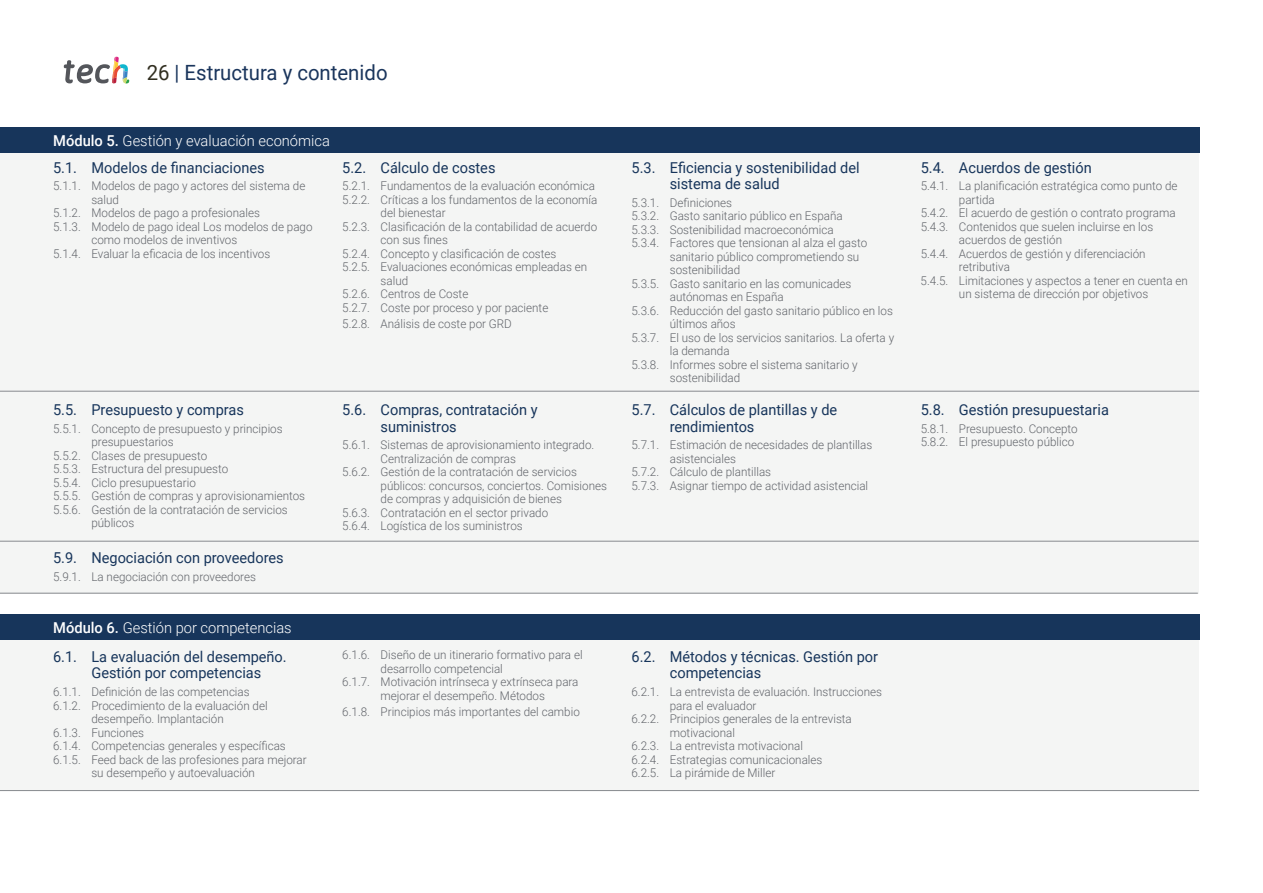
<style>
.page{position:relative;width:1263px;height:893px;background:#fff}
.page>*{position:absolute;margin:0;border:0;box-sizing:border-box;transform-origin:0 0}
.t1{font:21px "Roboto";color:#1a355c}
.t2{font:15px/16.5px "Roboto";color:#17355b}
.t3{font:300 15px "Roboto";color:#fff}
.t4{font:300 12px/13.5px "Roboto";color:#61646a}
.s1{color:#312e20}
.s2{font-weight:500}
</style>
<div class="page">
<div style="left:0;top:153px;width:1199px;height:440px;background:#f4f5f4"></div>
<div style="left:0;top:640px;width:1199px;height:151px;background:#f4f5f4"></div>
<div style="left:0;top:615px;width:1199px;height:25px;background:#17355b"></div>
<hr style="left:0;top:790px;width:1199px;height:1px;background:#878a8e">
<svg style="left:64px;top:57px;width:65px;height:27px"></svg>
<div style="left:0;top:128px;width:1199px;height:25px;background:#17355b"></div>
<hr style="left:0;top:593px;width:1198px;height:1px;background:#878a8e">
<hr style="left:0;top:541px;width:1199px;height:1px;background:#878a8e">
<hr style="left:0;top:391px;width:1199px;height:1px;background:#878a8e">
<h1 class="t1" style="left:147px;top:57px;width:242px"><span class="s1">26</span> | Estructura y contenido</h1>
<p class="t3" style="left:53px;top:130px;width:278px"><span class="s2">Módulo 5.</span> Gestión y evaluación económica</p>
<p class="t2" style="left:53px;top:158px;width:213px">5.1. Modelos de financiaciones</p>
<p class="t4" style="left:53px;top:179px;width:254px">5.1.1. Modelos de pago y actores del sistema de</p>
<p class="t4" style="left:91px;top:192px;width:29px">salud</p>
<p class="t4" style="left:53px;top:206px;width:208px">5.1.2. Modelos de pago a profesionales</p>
<p class="t4" style="left:53px;top:219px;width:261px">5.1.3. Modelo de pago ideal Los modelos de pago</p>
<p class="t4" style="left:91px;top:233px;width:147px">como modelos de inventivos</p>
<p class="t4" style="left:53px;top:246px;width:219px">5.1.4. Evaluar la eficacia de los incentivos</p>
<p class="t2" style="left:342px;top:158px;width:155px">5.2. Cálculo de costes</p>
<p class="t4" style="left:342px;top:179px;width:254px">5.2.1. Fundamentos de la evaluación económica</p>
<p class="t4" style="left:342px;top:192px;width:257px">5.2.2. Críticas a los fundamentos de la economía</p>
<p class="t4" style="left:381px;top:206px;width:67px">del bienestar</p>
<p class="t4" style="left:342px;top:219px;width:256px">5.2.3. Clasificación de la contabilidad de acuerdo</p>
<p class="t4" style="left:381px;top:233px;width:69px">con sus fines</p>
<p class="t4" style="left:342px;top:246px;width:216px">5.2.4. Concepto y clasificación de costes</p>
<p class="t4" style="left:342px;top:260px;width:246px">5.2.5. Evaluaciones económicas empleadas en</p>
<p class="t4" style="left:381px;top:273px;width:29px">salud</p>
<p class="t4" style="left:342px;top:287px;width:128px">5.2.6. Centros de Coste</p>
<p class="t4" style="left:342px;top:300px;width:208px">5.2.7. Coste por proceso y por paciente</p>
<p class="t4" style="left:342px;top:317px;width:171px">5.2.8. Análisis de coste por GRD</p>
<p class="t2" style="left:53px;top:401px;width:192px">5.5. Presupuesto y compras</p>
<p class="t4" style="left:53px;top:421px;width:231px">5.5.1. Concepto de presupuesto y principios</p>
<p class="t4" style="left:91px;top:435px;width:84px">presupuestarios</p>
<p class="t4" style="left:53px;top:448px;width:156px">5.5.2. Clases de presupuesto</p>
<p class="t4" style="left:53px;top:462px;width:177px">5.5.3. Estructura del presupuesto</p>
<p class="t4" style="left:53px;top:475px;width:144px">5.5.4. Ciclo presupuestario</p>
<p class="t4" style="left:53px;top:489px;width:253px">5.5.5. Gestión de compras y aprovisionamientos</p>
<p class="t4" style="left:53px;top:502px;width:236px">5.5.6. Gestión de la contratación de servicios</p>
<p class="t4" style="left:91px;top:516px;width:44px">públicos</p>
<p class="t2" style="left:53px;top:549px;width:232px">5.9. Negociación con proveedores</p>
<p class="t4" style="left:53px;top:569px;width:204px">5.9.1. La negociación con proveedores</p>
<p class="t3" style="left:53px;top:617px;width:240px"><span class="s2">Módulo 6.</span> Gestión por competencias</p>
<p class="t2" style="left:91px;top:648px;width:197px;text-indent:-38px">6.1. La evaluación del desempeño.<br>Gestión por competencias</p>
<p class="t4" style="left:53px;top:684px;width:198px">6.1.1. Definición de las competencias</p>
<p class="t4" style="left:53px;top:698px;width:216px">6.1.2. Procedimiento de la evaluación del</p>
<p class="t4" style="left:91px;top:711px;width:134px">desempeño. Implantación</p>
<p class="t4" style="left:53px;top:725px;width:92px">6.1.3. Funciones</p>
<p class="t4" style="left:53px;top:738px;width:234px">6.1.4. Competencias generales y específicas</p>
<p class="t4" style="left:53px;top:752px;width:255px">6.1.5. Feed back de las profesiones para mejorar</p>
<p class="t4" style="left:91px;top:765px;width:165px">su desempeño y autoevaluación</p>
<p class="t2" style="left:381px;top:401px;width:159px;text-indent:-38px">5.6. Compras, contratación y suministros</p>
<p class="t4" style="left:342px;top:438px;width:253px">5.6.1. Sistemas de aprovisionamiento integrado.</p>
<p class="t4" style="left:381px;top:451px;width:137px">Centralización de compras</p>
<p class="t4" style="left:342px;top:465px;width:236px">5.6.2. Gestión de la contratación de servicios</p>
<p class="t4" style="left:381px;top:478px;width:228px">públicos: concursos, conciertos. Comisiones</p>
<p class="t4" style="left:381px;top:492px;width:183px">de compras y adquisición de bienes</p>
<p class="t4" style="left:342px;top:505px;width:207px">5.6.3. Contratación en el sector privado</p>
<p class="t4" style="left:342px;top:519px;width:182px">5.6.4. Logística de los suministros</p>
<p class="t4" style="left:342px;top:648px;width:242px">6.1.6. Diseño de un itinerario formativo para el</p>
<p class="t4" style="left:381px;top:661px;width:124px">desarrollo competencial</p>
<p class="t4" style="left:342px;top:675px;width:238px">6.1.7. Motivación intrínseca y extrínseca para</p>
<p class="t4" style="left:381px;top:688px;width:166px">mejorar el desempeño. Métodos</p>
<p class="t4" style="left:342px;top:705px;width:239px">6.1.8. Principios más importantes del cambio</p>
<p class="t2" style="left:670px;top:158px;width:191px;text-indent:-38px">5.3. Eficiencia y sostenibilidad del sistema de salud</p>
<p class="t4" style="left:631px;top:195px;width:102px">5.3.1. Definiciones</p>
<p class="t4" style="left:631px;top:209px;width:213px">5.3.2. Gasto sanitario público en España</p>
<p class="t4" style="left:631px;top:222px;width:204px">5.3.3. Sostenibilidad macroeconómica</p>
<p class="t4" style="left:631px;top:236px;width:237px">5.3.4. Factores que tensionan al alza el gasto</p>
<p class="t4" style="left:670px;top:249px;width:191px">sanitario público comprometiendo su</p>
<p class="t4" style="left:670px;top:263px;width:72px">sostenibilidad</p>
<p class="t4" style="left:631px;top:276px;width:221px">5.3.5. Gasto sanitario en las comunicades</p>
<p class="t4" style="left:670px;top:290px;width:116px">autónomas en España</p>
<p class="t4" style="left:631px;top:303px;width:263px">5.3.6. Reducción del gasto sanitario público en los</p>
<p class="t4" style="left:670px;top:317px;width:67px">últimos años</p>
<p class="t4" style="left:631px;top:330px;width:264px">5.3.7. El uso de los servicios sanitarios. La oferta y</p>
<p class="t4" style="left:670px;top:344px;width:61px">la demanda</p>
<p class="t4" style="left:631px;top:357px;width:228px">5.3.8. Informes sobre el sistema sanitario y</p>
<p class="t4" style="left:670px;top:371px;width:72px">sostenibilidad</p>
<p class="t2" style="left:670px;top:401px;width:169px;text-indent:-38px">5.7. Cálculos de plantillas y de rendimientos</p>
<p class="t4" style="left:631px;top:438px;width:242px">5.7.1. Estimación de necesidades de plantillas</p>
<p class="t4" style="left:670px;top:451px;width:68px">asistenciales</p>
<p class="t4" style="left:631px;top:465px;width:141px">5.7.2. Cálculo de plantillas</p>
<p class="t4" style="left:631px;top:478px;width:238px">5.7.3. Asignar tiempo de actividad asistencial</p>
<p class="t2" style="left:670px;top:648px;width:210px;text-indent:-38px">6.2. Métodos y técnicas. Gestión por competencias</p>
<p class="t4" style="left:631px;top:684px;width:252px">6.2.1. La entrevista de evaluación. Instrucciones</p>
<p class="t4" style="left:670px;top:698px;width:88px">para el evaluador</p>
<p class="t4" style="left:631px;top:711px;width:222px">6.2.2. Principios generales de la entrevista</p>
<p class="t4" style="left:670px;top:725px;width:67px">motivacional</p>
<p class="t4" style="left:631px;top:738px;width:173px">6.2.3. La entrevista motivacional</p>
<p class="t4" style="left:631px;top:752px;width:192px">6.2.4. Estrategias comunicacionales</p>
<p class="t4" style="left:631px;top:765px;width:145px">6.2.5. La pirámide de Miller</p>
<p class="t2" style="left:921px;top:158px;width:173px">5.4. Acuerdos de gestión</p>
<p class="t4" style="left:921px;top:179px;width:258px">5.4.1. La planificación estratégica como punto de</p>
<p class="t4" style="left:959px;top:192px;width:37px">partida</p>
<p class="t4" style="left:921px;top:206px;width:256px">5.4.2. El acuerdo de gestión o contrato programa</p>
<p class="t4" style="left:921px;top:219px;width:234px">5.4.3. Contenidos que suelen incluirse en los</p>
<p class="t4" style="left:959px;top:233px;width:105px">acuerdos de gestión</p>
<p class="t4" style="left:921px;top:246px;width:226px">5.4.4. Acuerdos de gestión y diferenciación</p>
<p class="t4" style="left:959px;top:260px;width:53px">retributiva</p>
<p class="t4" style="left:921px;top:273px;width:269px">5.4.5. Limitaciones y aspectos a tener en cuenta en</p>
<p class="t4" style="left:959px;top:287px;width:191px">un sistema de dirección por objetivos</p>
<p class="t2" style="left:921px;top:401px;width:190px">5.8. Gestión presupuestaria</p>
<p class="t4" style="left:921px;top:421px;width:159px">5.8.1. Presupuesto. Concepto<br>5.8.2. El presupuesto público</p>
</div>
